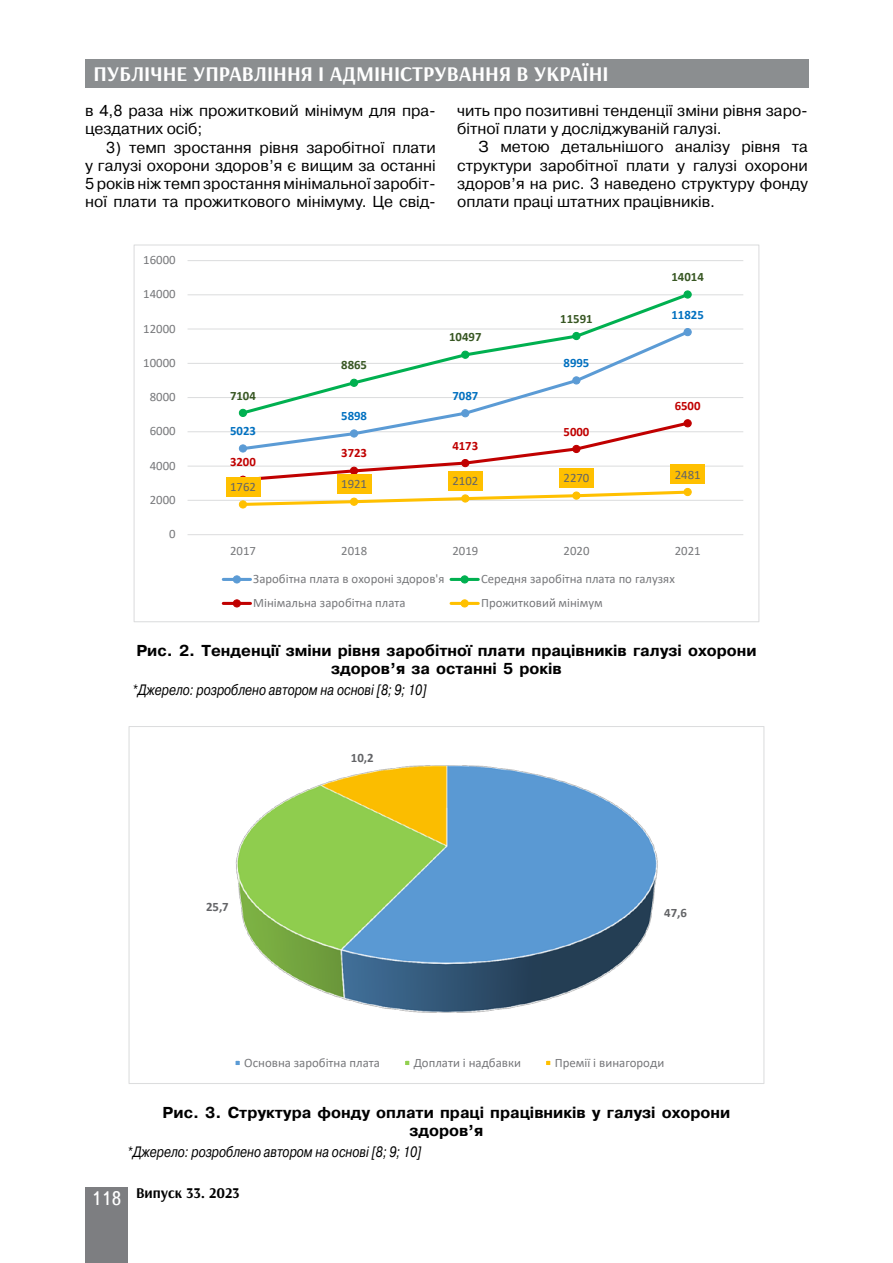
<style>
.page{position:relative;width:893px;height:1263px;background:#fff}
.page>*{position:absolute;margin:0;border:0;box-sizing:border-box;transform-origin:0 0}
.t1{font:700 21px "Arsenal";color:#fff}
.t2{font:15.75px/18.1px "Pragmatica C";color:#000}
.t3{font:700 15.75px/18.1px "Pragmatica CTT";color:#000;text-align:center}
.t4{font:italic 15px "Pragmatica C";color:#000;scale:.8 1}
.t5{font:700 15px "Arsenal";color:#000}
.t6{font:12.9px "Calibri";color:#77787b}
.t7{font:700 12.9px "Calibri";color:#636467}
.t8{font:12.75px "Calibri";color:#77787b}
.t9{font:700 12.75px "Calibri";color:#385723}
.t10{font:700 12.75px "Calibri";color:#0070c0}
.t11{font:700 12.75px "Calibri";color:#c00000}
.t12{font:12.75px "Calibri";color:#636467}
.s1{font-family:"Ukrainian Text";font-weight:400;font-size:19.5px;color:#fff}
</style>
<div class="page">
<div style="left:85px;top:59px;width:723px;height:29px;background:#8b8e90"></div>
<div style="left:85px;top:1186px;width:43px;height:76px;background:#7d7e81"></div>
<hr style="left:188px;top:500px;width:555px;height:1px;background:#dcddde">
<hr style="left:188px;top:466px;width:555px;height:1px;background:#dcddde">
<hr style="left:188px;top:431px;width:555px;height:1px;background:#dcddde">
<hr style="left:188px;top:397px;width:555px;height:1px;background:#dcddde">
<hr style="left:188px;top:363px;width:555px;height:1px;background:#dcddde">
<hr style="left:188px;top:328px;width:555px;height:1px;background:#dcddde">
<hr style="left:188px;top:294px;width:555px;height:1px;background:#dcddde">
<hr style="left:188px;top:260px;width:555px;height:1px;background:#dcddde">
<hr style="left:188px;top:534px;width:555px;height:1px;background:#dcddde">
<div style="left:239px;top:444px;width:8px;height:9px;border:1px solid #5b9bd5;border-radius:50%"></div>
<svg style="left:239px;top:295px;width:453px;height:122px"></svg>
<div style="left:239px;top:409px;width:8px;height:7px;background:#00b050;border-radius:50%"></div>
<div style="left:239px;top:409px;width:8px;height:8px;border:1px solid #00b050;border-radius:50%"></div>
<div style="left:350px;top:379px;width:8px;height:7px;background:#00b050;border-radius:50%"></div>
<div style="left:350px;top:379px;width:8px;height:8px;border:1px solid #00b050;border-radius:50%"></div>
<div style="left:462px;top:351px;width:7px;height:7px;background:#00b050;border-radius:50%"></div>
<div style="left:461px;top:351px;width:8px;height:8px;border:1px solid #00b050;border-radius:50%"></div>
<div style="left:573px;top:332px;width:7px;height:8px;background:#00b050;border-radius:50%"></div>
<div style="left:572px;top:332px;width:8px;height:8px;border:1px solid #00b050;border-radius:50%"></div>
<div style="left:684px;top:291px;width:7px;height:7px;background:#00b050;border-radius:50%"></div>
<div style="left:683px;top:290px;width:9px;height:9px;border:1px solid #00b050;border-radius:50%"></div>
<svg style="left:240px;top:420px;width:451px;height:63px"></svg>
<div style="left:239px;top:476px;width:8px;height:8px;border:1px solid #c00000;border-radius:50%"></div>
<div style="left:350px;top:467px;width:8px;height:7px;background:#c00000;border-radius:50%"></div>
<div style="left:350px;top:467px;width:8px;height:8px;border:1px solid #c00000;border-radius:50%"></div>
<div style="left:462px;top:459px;width:7px;height:8px;background:#c00000;border-radius:50%"></div>
<div style="left:461px;top:459px;width:8px;height:8px;border:1px solid #c00000;border-radius:50%"></div>
<div style="left:573px;top:445px;width:7px;height:7px;background:#c00000;border-radius:50%"></div>
<div style="left:572px;top:445px;width:8px;height:8px;border:1px solid #c00000;border-radius:50%"></div>
<div style="left:684px;top:420px;width:7px;height:7px;background:#c00000;border-radius:50%"></div>
<div style="left:683px;top:419px;width:9px;height:8px;border:1px solid #c00000;border-radius:50%"></div>
<svg style="left:246px;top:489px;width:445px;height:18px"></svg>
<div style="left:239px;top:501px;width:8px;height:7px;background:#ffc000;border-radius:50%"></div>
<div style="left:239px;top:500px;width:8px;height:8px;border:1px solid #ffc000;border-radius:50%"></div>
<div style="left:350px;top:498px;width:8px;height:7px;background:#ffc000;border-radius:50%"></div>
<div style="left:350px;top:498px;width:8px;height:8px;border:1px solid #ffc000;border-radius:50%"></div>
<div style="left:462px;top:495px;width:7px;height:7px;background:#ffc000;border-radius:50%"></div>
<div style="left:461px;top:494px;width:8px;height:9px;border:1px solid #ffc000;border-radius:50%"></div>
<div style="left:573px;top:492px;width:7px;height:7px;background:#ffc000;border-radius:50%"></div>
<div style="left:572px;top:491px;width:8px;height:9px;border:1px solid #ffc000;border-radius:50%"></div>
<div style="left:684px;top:488px;width:7px;height:8px;background:#ffc000;border-radius:50%"></div>
<div style="left:683px;top:488px;width:9px;height:8px;border:1px solid #ffc000;border-radius:50%"></div>
<div style="left:226px;top:477px;width:34px;height:20px;background:#ffc000"></div>
<div style="left:337px;top:474px;width:34px;height:20px;background:#ffc000"></div>
<div style="left:448px;top:471px;width:35px;height:20px;background:#ffc000"></div>
<div style="left:559px;top:468px;width:35px;height:20px;background:#ffc000"></div>
<div style="left:670px;top:464px;width:35px;height:20px;background:#ffc000"></div>
<hr style="left:223px;top:578px;width:27px;height:3px;background:#5b9bd5">
<div style="left:233px;top:576px;width:7px;height:7px;background:#5b9bd5;border-radius:50%"></div>
<div style="left:233px;top:575px;width:8px;height:8px;border:1px solid #5b9bd5;border-radius:50%"></div>
<hr style="left:451px;top:578px;width:27px;height:3px;background:#00b050">
<div style="left:461px;top:576px;width:7px;height:7px;background:#00b050;border-radius:50%"></div>
<div style="left:461px;top:575px;width:8px;height:8px;border:1px solid #00b050;border-radius:50%"></div>
<hr style="left:223px;top:602px;width:27px;height:3px;background:#c00000">
<div style="left:233px;top:600px;width:7px;height:7px;background:#c00000;border-radius:50%"></div>
<div style="left:233px;top:599px;width:8px;height:8px;border:1px solid #c00000;border-radius:50%"></div>
<hr style="left:451px;top:602px;width:27px;height:3px;background:#ffc000">
<div style="left:461px;top:600px;width:7px;height:7px;background:#ffc000;border-radius:50%"></div>
<div style="left:461px;top:599px;width:8px;height:8px;border:1px solid #ffc000;border-radius:50%"></div>
<img style="left:235px;top:765px;width:423px;height:248px">
<div style="left:234px;top:1059px;width:7px;height:7px;background:#5b9bd5"></div>
<div style="left:233px;top:1058px;width:10px;height:10px;border:3px solid #fff"></div>
<div style="left:404px;top:1059px;width:7px;height:7px;background:#92d050"></div>
<div style="left:402px;top:1058px;width:10px;height:10px;border:3px solid #fff"></div>
<div style="left:545px;top:1059px;width:7px;height:7px;background:#ffc000"></div>
<div style="left:543px;top:1058px;width:10px;height:10px;border:3px solid #fff"></div>
<h1 class="t1" style="left:94px;top:61px;width:517px">ПУБЛІЧНЕ УПРАВЛІННЯ І АДМІНІСТРУВАННЯ В УКРАЇНІ</h1>
<p class="t2" style="left:85px;top:102px;width:352px">в 4,8 раза ніж прожитковий мінімум для пра&shy;цездатних осіб;</p>
<p class="t2" style="left:85px;top:138px;width:352px;text-align:justify;text-indent:21px">3) темп зростання рівня заробітної плати у галузі охорони здоров’я є вищим за останні 5 років ніж темп зростання мінімальної заробіт&shy;ної плати та прожиткового мінімуму. Це свід-</p>
<p class="t2" style="left:457px;top:102px;width:352px">чить про позитивні тенденції зміни рівня заро&shy;бітної плати у досліджуваній галузі.</p>
<p class="t2" style="left:457px;top:138px;width:352px;text-align:justify;text-indent:21px">З метою детальнішого аналізу рівня та структури заробітної плати у галузі охорони здоров’я на рис. 3 наведено структуру фонду оплати праці штатних працівників.</p>
<p class="t8" style="left:143px;top:251px;width:34px">16000</p>
<p class="t8" style="left:143px;top:285px;width:34px">14000</p>
<p class="t8" style="left:143px;top:320px;width:34px">12000</p>
<p class="t8" style="left:143px;top:354px;width:34px">10000</p>
<p class="t8" style="left:150px;top:388px;width:27px">8000</p>
<p class="t8" style="left:150px;top:422px;width:27px">6000</p>
<p class="t9" style="left:230px;top:386px;width:27px">7104</p>
<p class="t10" style="left:230px;top:422px;width:27px">5023</p>
<p class="t9" style="left:341px;top:356px;width:27px">8865</p>
<p class="t10" style="left:341px;top:407px;width:27px">5898</p>
<p class="t9" style="left:449px;top:328px;width:34px">10497</p>
<p class="t10" style="left:452px;top:387px;width:27px">7087</p>
<p class="t9" style="left:560px;top:309px;width:34px">11591</p>
<p class="t10" style="left:564px;top:354px;width:27px">8995</p>
<p class="t11" style="left:563px;top:422px;width:27px">5000</p>
<p class="t9" style="left:671px;top:268px;width:34px">14014</p>
<p class="t10" style="left:671px;top:305px;width:34px">11825</p>
<p class="t11" style="left:675px;top:397px;width:27px">6500</p>
<p class="t8" style="left:150px;top:457px;width:27px">4000</p>
<p class="t8" style="left:150px;top:491px;width:27px">2000</p>
<p class="t8" style="left:169px;top:525px;width:8px">0</p>
<p class="t11" style="left:230px;top:453px;width:27px">3200</p>
<p class="t11" style="left:341px;top:444px;width:27px">3723</p>
<p class="t11" style="left:452px;top:436px;width:27px">4173</p>
<p class="t12" style="left:230px;top:478px;width:27px">1762</p>
<p class="t12" style="left:341px;top:475px;width:27px">1921</p>
<p class="t12" style="left:452px;top:472px;width:27px">2102</p>
<p class="t12" style="left:564px;top:469px;width:27px">2270</p>
<p class="t12" style="left:675px;top:466px;width:27px">2481</p>
<p class="t8" style="left:230px;top:542px;width:27px">2017</p>
<p class="t8" style="left:341px;top:542px;width:27px">2018</p>
<p class="t8" style="left:452px;top:542px;width:27px">2019</p>
<p class="t8" style="left:564px;top:542px;width:27px">2020</p>
<p class="t8" style="left:675px;top:542px;width:27px">2021</p>
<p class="t8" style="left:253px;top:570px;width:193px">Заробітна плата в охороні здоров'я</p>
<p class="t8" style="left:481px;top:570px;width:195px">Середня заробітна плата по галузях</p>
<p class="t8" style="left:253px;top:594px;width:154px">Мінімальна заробітна плата</p>
<p class="t8" style="left:481px;top:594px;width:123px">Прожитковий мінімум</p>
<p class="t3" style="left:136px;top:642px;width:622px">Рис. 2. Тенденції зміни рівня заробітної плати працівників галузі охорони здоров’я за останні 5 років</p>
<p class="t4" style="left:132px;top:681px;width:370px">*Джерело: розроблено автором на основі [8; 9; 10]</p>
<p class="t7" style="left:206px;top:897px;width:24px">25,7</p>
<p class="t7" style="left:351px;top:749px;width:24px">10,2</p>
<p class="t7" style="left:664px;top:903px;width:24px">47,6</p>
<p class="t6" style="left:244px;top:1053px;width:137px">Основна заробітна плата</p>
<p class="t6" style="left:414px;top:1053px;width:109px">Доплати і надбавки</p>
<p class="t6" style="left:555px;top:1053px;width:111px">Премії і винагороди</p>
<p class="t3" style="left:163px;top:1103px;width:569px">Рис. 3. Структура фонду оплати праці працівників у галузі охорони здоров’я</p>
<p class="t4" style="left:127px;top:1143px;width:370px">*Джерело: розроблено автором на основі [8; 9; 10]</p>
<p class="t5" style="left:91px;top:1183px;width:150px"><span class="s1">118</span> Випуск 33. 2023</p>
</div>
